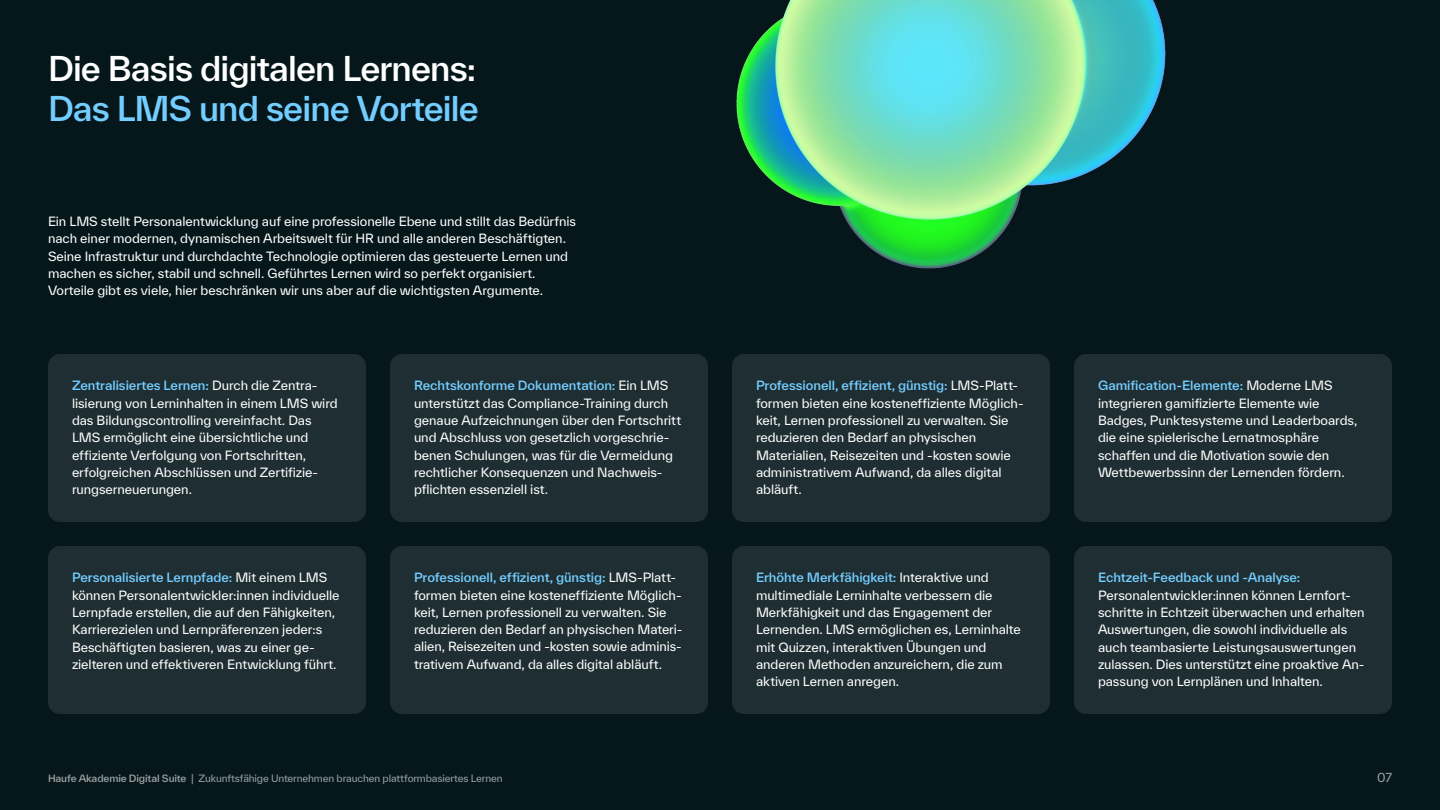
<style>
.page{position:relative;width:1440px;height:810px;background:#05171b}
.page>*{position:absolute;margin:0;border:0;box-sizing:border-box;transform-origin:0 0}
.t1{font:500 33px "TWK Everett";letter-spacing:-.025em;color:#fff}
.t2{font:500 33px "TWK Everett";letter-spacing:-.025em;color:#74cdff}
.t3{font:12.38px/17.2px "TWK Everett";letter-spacing:-.005em;color:#fff}
.t4{font:500 12.38px "TWK Everett";letter-spacing:-.005em;color:#74cdff}
.t5{font:12px "TWK Everett";color:#9ba2a4}
.t6{font:9.75px "TWK Everett";letter-spacing:-.015em;color:#9ba2a4}
.s1{font-weight:500;color:#74cdff}
.s2{font-weight:500}
</style>
<div class="page">
<img style="left:736px;top:0;width:430px;height:269px">
<div style="left:48px;top:354px;width:318px;height:168px;background:#1e2e32;border-radius:12px"></div>
<div style="left:48px;top:546px;width:318px;height:168px;background:#1e2e32;border-radius:12px"></div>
<div style="left:390px;top:354px;width:318px;height:168px;background:#1e2e32;border-radius:12px"></div>
<div style="left:732px;top:354px;width:318px;height:168px;background:#1e2e32;border-radius:12px"></div>
<div style="left:732px;top:546px;width:318px;height:168px;background:#1e2e32;border-radius:12px"></div>
<div style="left:1074px;top:354px;width:318px;height:168px;background:#1e2e32;border-radius:12px"></div>
<div style="left:1074px;top:546px;width:318px;height:168px;background:#1e2e32;border-radius:12px"></div>
<div style="left:390px;top:546px;width:318px;height:168px;background:#1e2e32;border-radius:12px"></div>
<h1 class="t1" style="left:48px;top:46px;width:430px">Die Basis digitalen Lernens:</h1>
<h1 class="t2" style="left:48px;top:85px;width:432px">Das LMS und seine Vorteile</h1>
<p class="t3" style="left:48px;top:213px;width:530px">Ein LMS stellt Personalentwicklung auf eine professionelle Ebene und stillt das Bedürfnis nach einer modernen, dynamischen Arbeitswelt für HR und alle anderen Beschäftigten.<br>Seine Infrastruktur und durchdachte Technologie optimieren das gesteuerte Lernen und machen es sicher, stabil und schnell. Geführtes Lernen wird so perfekt organisiert.<br>Vorteile gibt es viele, hier beschränken wir uns aber auf die wichtigsten Argumente.</p>
<p class="t3" style="left:72px;top:377px;width:267px"><span class="s1">Zentralisiertes Lernen:</span> Durch die Zentra&shy;lisierung von Lerninhalten in einem LMS wird das Bildungscontrolling vereinfacht. Das LMS ermöglicht eine übersichtliche und effiziente Verfolgung von Fortschritten, erfolgreichen Abschlüssen und Zertifizie&shy;rungserneuerungen.</p>
<p class="t3" style="left:72px;top:569px;width:269px"><span class="s1">Personalisierte Lernpfade:</span> Mit einem LMS können Personalentwickler:innen individuelle Lernpfade erstellen, die auf den Fähigkeiten, Karrierezielen und Lernpräferenzen jeder:s Beschäftigten basieren, was zu einer ge&shy;zielteren und effektiveren Entwicklung führt.</p>
<p class="t3" style="left:414px;top:377px;width:269px"><span class="s1">Rechtskonforme Dokumentation:</span> Ein LMS unterstützt das Compliance-Training durch genaue Aufzeichnungen über den Fortschritt und Abschluss von gesetzlich vorgeschrie&shy;benen Schulungen, was für die Vermeidung rechtlicher Konsequenzen und Nachweis&shy;pflichten essenziell ist.</p>
<p class="t3" style="left:756px;top:377px;width:269px"><span class="s1">Professionell, effizient, günstig:</span> LMS-Platt&shy;formen bieten eine kosteneffiziente Möglich&shy;keit, Lernen professionell zu verwalten. Sie reduzieren den Bedarf an physischen Materialien, Reisezeiten und -kosten sowie administrativem Aufwand, da alles digital abläuft.</p>
<p class="t3" style="left:414px;top:569px;width:269px"><span class="s1">Professionell, effizient, günstig:</span> LMS-Platt&shy;formen bieten eine kosteneffiziente Möglich&shy;keit, Lernen professionell zu verwalten. Sie reduzieren den Bedarf an physischen Materi&shy;alien, Reisezeiten und -kosten sowie adminis&shy;trativem Aufwand, da alles digital abläuft.</p>
<p class="t3" style="left:756px;top:569px;width:266px"><span class="s1">Erhöhte Merkfähigkeit:</span> Interaktive und multimediale Lerninhalte verbessern die Merkfähigkeit und das Engagement der Lernenden. LMS ermöglichen es, Lerninhalte mit Quizzen, interaktiven Übungen und anderen Methoden anzureichern, die zum aktiven Lernen anregen.</p>
<p class="t3" style="left:1098px;top:377px;width:261px"><span class="s1">Gamification-Elemente:</span> Moderne LMS integrieren gamifizierte Elemente wie Badges, Punktesysteme und Leaderboards, die eine spielerische Lernatmosphäre schaffen und die Motivation sowie den Wettbewerbssinn der Lernenden fördern.</p>
<p class="t4" style="left:1098px;top:569px;width:204px">Echtzeit-Feedback und -Analyse:</p>
<p class="t3" style="left:1098px;top:586px;width:268px">Personalentwickler:innen können Lernfort&shy;schritte in Echtzeit überwachen und erhalten Auswertungen, die sowohl individuelle als auch teambasierte Leistungsauswertungen zulassen. Dies unterstützt eine proaktive An&shy;passung von Lernplänen und Inhalten.</p>
<p class="t6" style="left:48px;top:772px;width:456px"><span class="s2">Haufe Akademie Digital Suite</span> | Zukunftsfähige Unternehmen brauchen plattformbasiertes Lernen</p>
<p class="t5" style="left:1377px;top:769px;width:16px">07</p>
</div>
